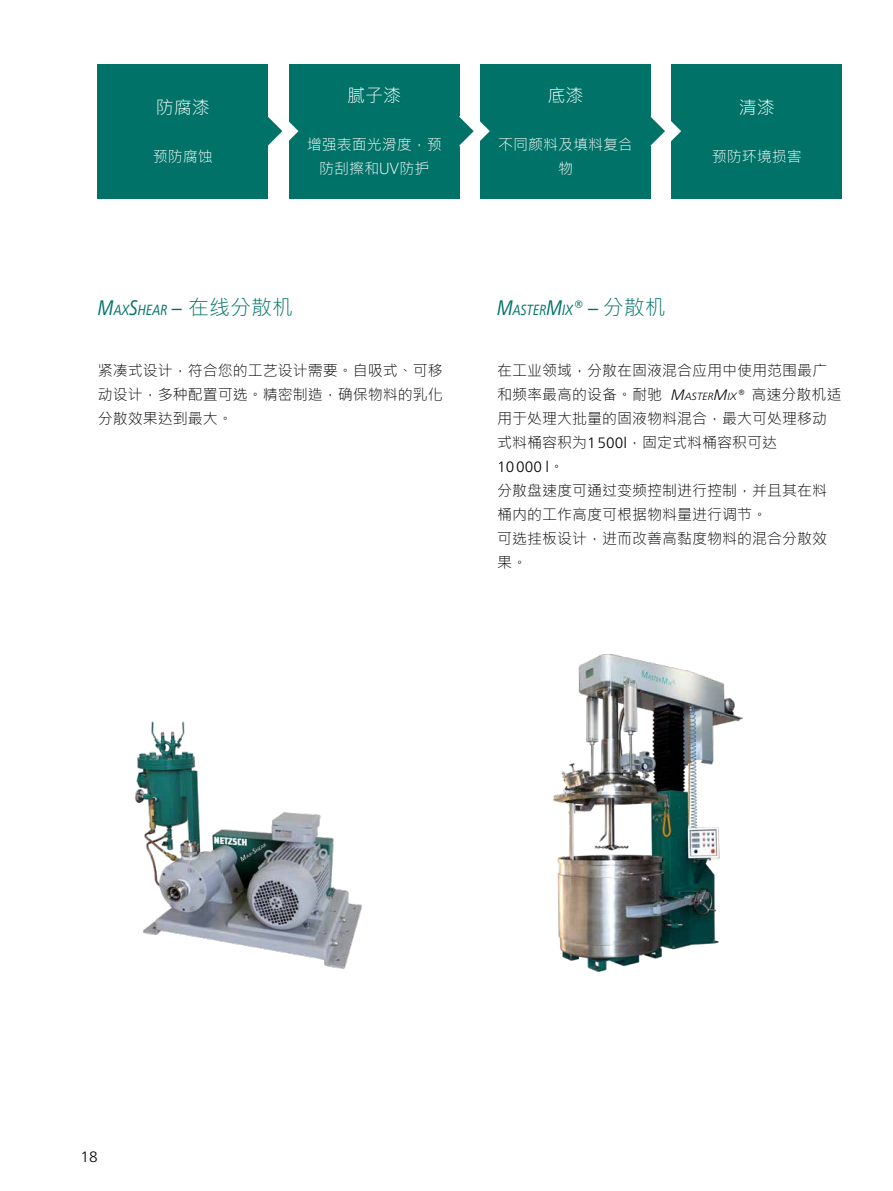
<style>
.page{position:relative;width:893px;height:1191px;background:#fff}
.page>*{position:absolute;margin:0;border:0;box-sizing:border-box;transform-origin:0 0}
.t1{font:300 18px "Microsoft Jheng Hei";color:#fff}
.t2{font:300 15px/24px "Microsoft Jheng Hei";color:#000}
.t3{font:300 15px/24px "Microsoft Jheng Hei";color:#fff;text-align:center}
.t4{font:300 15px "Frutiger Neue LTW1 G";color:#000}
.t5{font:italic condensed 14.7px "Frutiger Neue LTW1 G";color:#007268}
.s1{font-size:21px}
.s2{font-style:normal;font-size:21px}
.s3{font-family:"Microsoft Jheng Hei";font-weight:300;font-style:normal;font-stretch:normal;font-size:21px}
.s4{font-family:"Frutiger Neue LTW1 G";font-style:italic}
.s5{font-family:"Frutiger Neue LTW1 G";font-style:italic;font-size:10.5px}
.s6{font-family:"Frutiger Neue LTW1 G"}
.s7{font-family:"Microsoft Jheng Hei"}
</style>
<div class="page">
<img style="left:135px;top:721px;width:228px;height:248px">
<img style="left:553px;top:654px;width:190px;height:318px">
<div style="left:289px;top:64px;width:170px;height:134px;background:#007268"></div>
<div style="left:480px;top:64px;width:171px;height:134px;background:#007268"></div>
<div style="left:672px;top:64px;width:170px;height:134px;background:#007268"></div>
<div style="left:98px;top:64px;width:170px;height:134px;background:#007268"></div>
<svg style="left:268px;top:117px;width:30px;height:29px"></svg>
<svg style="left:459px;top:109px;width:31px;height:45px"></svg>
<svg style="left:650px;top:109px;width:31px;height:45px"></svg>
<p class="t1" style="left:156px;top:96px;width:55px">防腐漆</p>
<p class="t3" style="left:153px;top:145px;width:61px">预防腐蚀</p>
<p class="t1" style="left:347px;top:84px;width:55px">腻子漆</p>
<p class="t3" style="left:307px;top:133px;width:136px">增强表面光滑度，预防刮擦和UV防护</p>
<p class="t5" style="left:98px;top:299px;width:197px"><span class="s1">M</span>AX<span class="s1">S</span>HEAR <span class="s2">–</span> <span class="s3">在线分散机</span></p>
<p class="t2" style="left:98px;top:358px;width:347px;text-align:justify">紧凑式设计，符合您的工艺设计需要。自吸式、可移动设计，多种配置可选。精密制造，确保物料的乳化分散效果达到最大。</p>
<p class="t1" style="left:548px;top:84px;width:37px">底漆</p>
<p class="t3" style="left:498px;top:133px;width:136px">不同颜料及填料复合物</p>
<p class="t1" style="left:739px;top:96px;width:37px">清漆</p>
<p class="t3" style="left:712px;top:145px;width:91px">预防环境损害</p>
<p class="t5" style="left:497px;top:299px;width:170px"><span class="s1">M</span>ASTER<span class="s1">M</span>IX<span class="s1">®</span> <span class="s2">–</span> <span class="s3">分散机</span></p>
<p class="t2" style="left:497px;top:358px;width:346px">在工业领域，分散在固液混合应用中使用范围最广和频率最高的设备。耐驰 <span class="s4">M</span><span class="s5">ASTER</span><span class="s4">M</span><span class="s5">IX</span><span class="s4">®</span> 高速分散机适用于处理大批量的固液物料混合，最大可处理移动式料桶容积为<span class="s6">1500l</span>，固定式料桶容积可达</p>
<p class="t4" style="left:497px;top:457px;width:69px">10000 l<span class="s7">。</span></p>
<p class="t2" style="left:497px;top:478px;width:331px">分散盘速度可通过变频控制进行控制，并且其在料桶内的工作高度可根据物料量进行调节。<br>可选挂板设计，进而改善高黏度物料的混合分散效果。</p>
<p class="t4" style="left:81px;top:1147px;width:19px">18</p>
</div>
